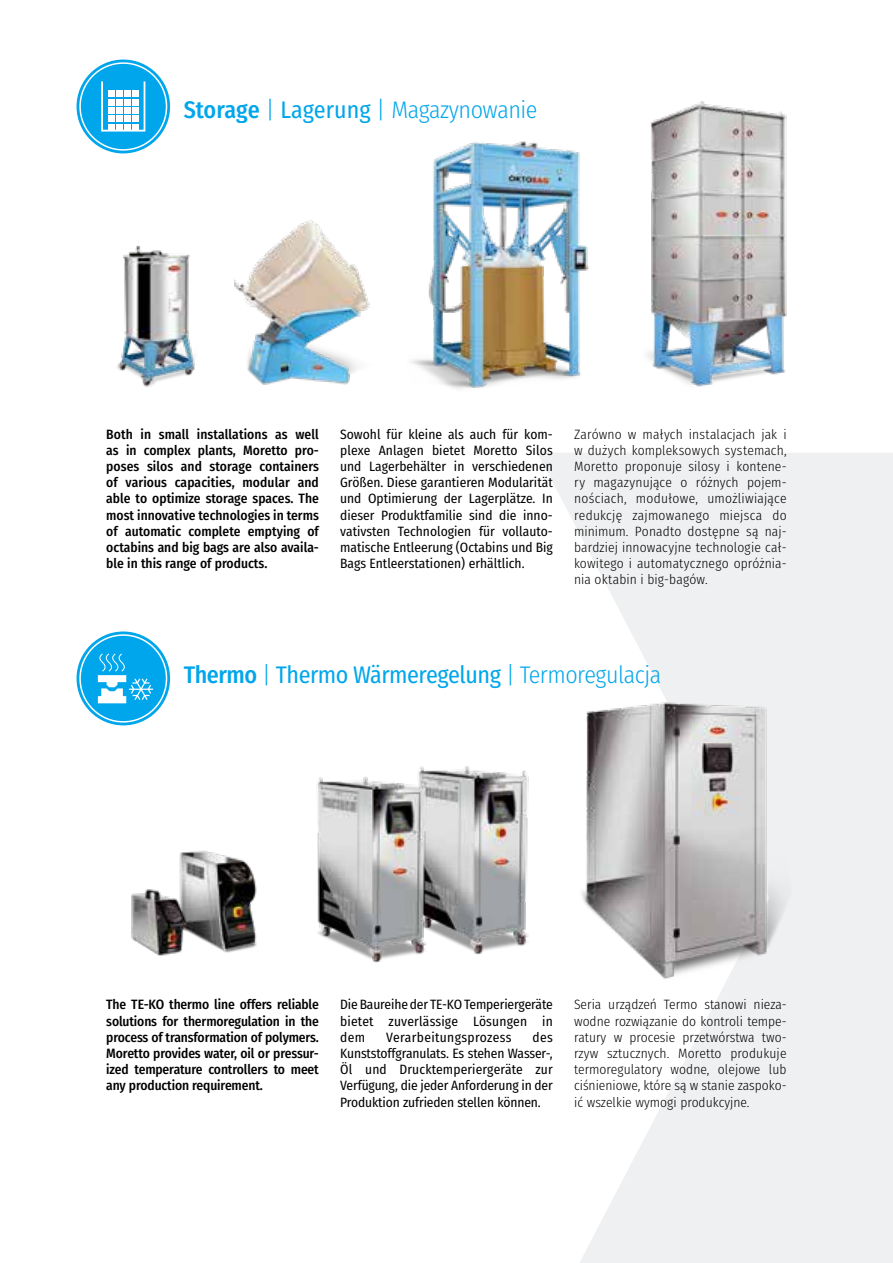
<style>
.page{position:relative;width:893px;height:1263px;background:#fff}
.page>*{position:absolute;margin:0;border:0;box-sizing:border-box;transform-origin:0 0}
.t1{font:24px "Fira Sans Condensed";letter-spacing:-.02em;color:#00a6eb}
.t2{font:300 24px "Fira Sans Condensed";letter-spacing:-.02em;color:#00a6eb}
.t3{font:300 13.5px/16.2px "Fira Sans Condensed";color:#000;text-align:justify}
.t4{font:13.5px/16.2px "Fira Sans Condensed";color:#000;text-align:justify}
.t5{font:500 13.5px/16.2px "Fira Sans Condensed";letter-spacing:-.01em;color:#000;text-align:justify}
.t6{font:13.5px "Fira Sans Condensed";letter-spacing:.025em;color:#000}
.s1{font-weight:500}
.s2{font-weight:400}
.s3{font-weight:300}
</style>
<div class="page">
<svg style="left:538px;top:453px;width:355px;height:810px;fill:#eff0f1"></svg>
<img style="left:117px;top:245px;width:78px;height:142px">
<img style="left:411px;top:141px;width:178px;height:248px">
<img style="left:647px;top:101px;width:140px;height:286px">
<img style="left:235px;top:220px;width:135px;height:165px">
<img style="left:548px;top:672px;width:255px;height:319px">
<img style="left:419px;top:766px;width:110px;height:189px">
<img style="left:317px;top:772px;width:115px;height:191px">
<img style="left:179px;top:850px;width:78px;height:103px">
<img style="left:131px;top:876px;width:66px;height:80px">
<div style="left:77px;top:60px;width:93px;height:93px;background:#00a6eb;border-radius:50%"></div>
<div style="left:79px;top:62px;width:88px;height:89px;border:2px solid #fff;border-radius:50%"></div>
<div style="left:124px;top:91px;width:7px;height:6px;background:#fff"></div>
<div style="left:132px;top:91px;width:7px;height:6px;background:#fff"></div>
<svg style="left:108px;top:91px;width:14px;height:14px"></svg>
<div style="left:124px;top:99px;width:7px;height:6px;background:#fff"></div>
<div style="left:132px;top:99px;width:7px;height:6px;background:#fff"></div>
<div style="left:108px;top:107px;width:6px;height:7px;background:#fff"></div>
<div style="left:116px;top:107px;width:6px;height:7px;background:#fff"></div>
<div style="left:124px;top:107px;width:7px;height:7px;background:#fff"></div>
<div style="left:132px;top:107px;width:7px;height:7px;background:#fff"></div>
<div style="left:124px;top:116px;width:7px;height:6px;background:#fff"></div>
<div style="left:132px;top:116px;width:7px;height:6px;background:#fff"></div>
<svg style="left:108px;top:116px;width:14px;height:13px"></svg>
<div style="left:124px;top:124px;width:7px;height:6px;background:#fff"></div>
<div style="left:132px;top:124px;width:7px;height:6px;background:#fff"></div>
<div style="left:101px;top:81px;width:44px;height:51px;border:2px solid #fff"></div>
<div style="left:77px;top:631px;width:93px;height:94px;background:#00a6eb;border-radius:50%"></div>
<div style="left:79px;top:634px;width:88px;height:89px;border:2px solid #fff;border-radius:50%"></div>
<svg style="left:98px;top:653px;width:55px;height:50px"></svg>
<h1 class="t2" style="left:184px;top:92px;width:355px"><span class="s1">Storage</span> | <span class="s2">Lagerung</span> | Magazynowanie</h1>
<p class="t5" style="left:106px;top:425px;width:214px">Both in small installations as well as in complex plants, Moretto pro&shy;poses silos and storage containers of various capacities, modular and able to optimize storage spaces. The most innovative technologies in terms of automatic complete emptying of octabins and big bags are also availa&shy;ble in this range of products.</p>
<p class="t4" style="left:340px;top:425px;width:214px">Sowohl für kleine als auch für kom&shy;plexe Anlagen bietet Moretto Silos und Lagerbehälter in verschiedenen Größen. Diese garantieren Modularität und Optimierung der Lagerplätze. In dieser Produktfamilie sind die inno&shy;vativsten Technologien für vollauto&shy;matische Entleerung (Octabins und Big Bags Entleerstationen) erhältlich.</p>
<p class="t3" style="left:574px;top:426px;width:214px">Zarówno w małych instalacjach jak i w dużych kompleksowych systemach, Moretto proponuje silosy i kontene&shy;ry magazynujące o różnych pojem&shy;nościach, modułowe, umożliwiające redukcję zajmowanego miejsca do minimum. Ponadto dostępne są naj&shy;bardziej innowacyjne technologie cał&shy;kowitego i automatycznego opróżnia&shy;nia oktabin i big-bagów.</p>
<h1 class="t1" style="left:184px;top:657px;width:479px"><span class="s1">Thermo</span> <span class="s3">|</span> Thermo Wärmeregelung <span class="s3">| Termoregulacja</span></h1>
<p class="t5" style="left:106px;top:996px;width:214px">The TE-KO thermo line offers reliable solutions for thermoregulation in the process of transformation of polymers.<br>Moretto provides water, oil or pressur&shy;ized temperature controllers to meet any production requirement.</p>
<p class="t3" style="left:574px;top:996px;width:214px">Seria urządzeń Termo stanowi nieza&shy;wodne rozwiązanie do kontroli tempe&shy;ratury w procesie przetwórstwa two&shy;rzyw sztucznych. Moretto produkuje termoregulatory wodne, olejowe lub ciśnieniowe, które są w stanie zaspoko&shy;ić wszelkie wymogi produkcyjne.</p>
<p class="t4" style="left:340px;top:996px;width:214px">Die Baureihe der TE-KO Temperiergeräte bietet zuverlässige Lösungen in dem</p>
<p class="t6" style="left:386px;top:1027px;width:127px">Verarbeitungsprozess</p>
<p class="t4" style="left:340px;top:1028px;width:214px;text-indent:192px">des Kunststoffgranulats. Es stehen Wasser-, Öl und Drucktemperiergeräte zur Verfügung, die jeder Anforderung in der Produktion zufrieden stellen können.</p>
</div>
